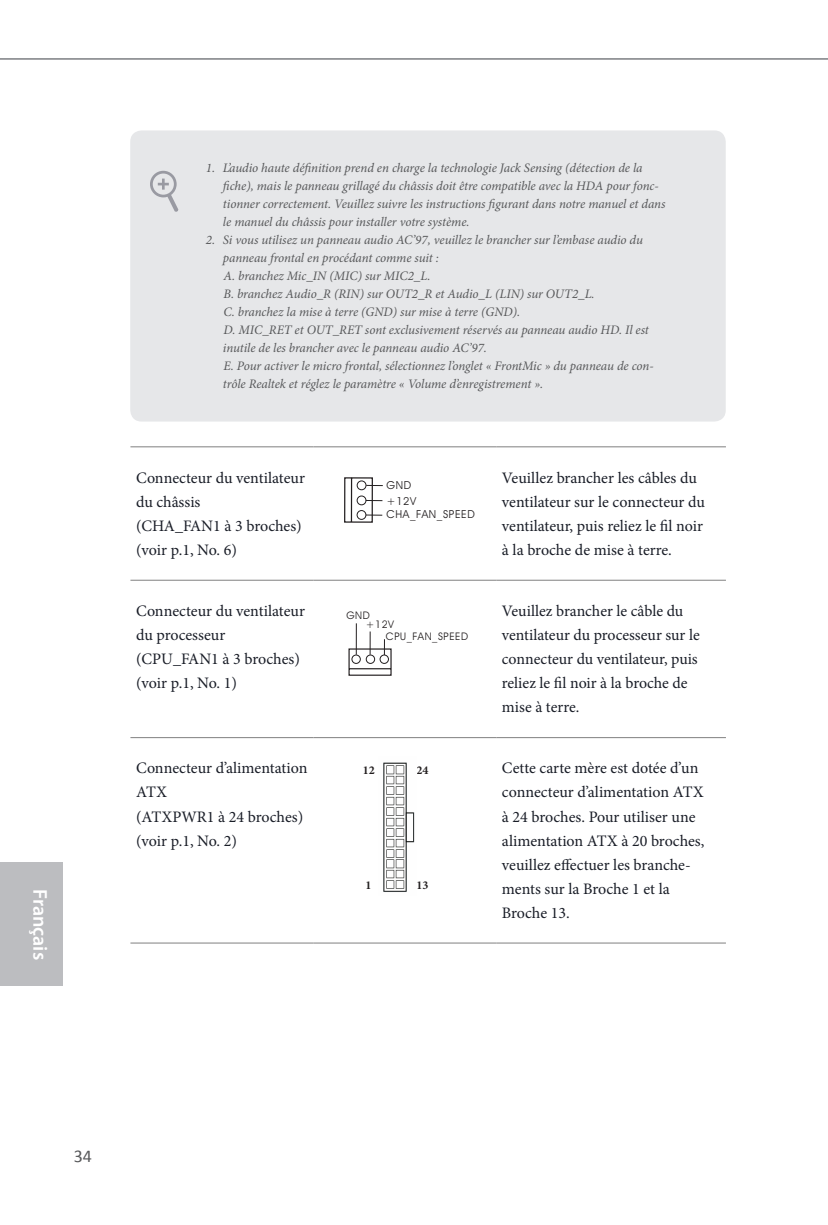
<style>
.page{position:relative;width:828px;height:1225px;background:#fff}
.page>*{position:absolute;margin:0;border:0;box-sizing:border-box;transform-origin:0 0}
.t1{font:600 20px "Myriad Pro";color:#fff}
.t2{font:18px "Calibri";color:#57585a}
.內文{font:16px/24px "Minion Pro";color:#191d27}
.note內文_List{font:italic 13px/18px "Minion Pro";letter-spacing:-.005em;color:#57585a}
.t3{font:700 12px "Minion Pro";color:#231f20}
.t4{font:11px/15.2px "Avant Garde IT Cby BT";letter-spacing:.055em;color:#231f20}
.t5{font:10.4px/9.2px "Avant Garde IT Cby BT";letter-spacing:.055em;color:#231f20}
</style>
<div class="page">
<div style="left:0;top:862px;width:63px;height:124px;background:#bcbdc0"></div>
<hr style="left:0;top:58px;width:828px;height:2px;background:#939598">
<hr style="left:313px;top:446px;width:183px;height:1px;background:#808080">
<hr style="left:496px;top:446px;width:230px;height:1px;background:#808080">
<hr style="left:313px;top:580px;width:183px;height:1px;background:#808080">
<hr style="left:496px;top:580px;width:230px;height:1px;background:#808080">
<hr style="left:313px;top:737px;width:183px;height:1px;background:#808080">
<hr style="left:496px;top:737px;width:230px;height:1px;background:#808080">
<hr style="left:313px;top:942px;width:183px;height:1px;background:#808080">
<hr style="left:496px;top:942px;width:230px;height:1px;background:#808080">
<hr style="left:130px;top:446px;width:183px;height:1px;background:#808080">
<hr style="left:130px;top:580px;width:183px;height:1px;background:#808080">
<hr style="left:130px;top:737px;width:183px;height:1px;background:#808080">
<hr style="left:130px;top:942px;width:183px;height:1px;background:#808080">
<img style="left:383px;top:762px;width:32px;height:130px">
<div style="left:130px;top:130px;width:595px;height:291px;background:#e6e7e9;border-radius:11px"></div>
<svg style="left:150px;top:171px;width:28px;height:41px"></svg>
<svg style="left:348px;top:631px;width:44px;height:45px"></svg>
<hr style="left:356px;top:623px;width:1px;height:31px;background:#231f20">
<svg style="left:344px;top:477px;width:39px;height:46px"></svg>
<h1 class="t1" style="left:53px;top:889px;width:72px;rotate:90deg">Français</h1>
<p class="note內文_List" style="left:223px;top:159px;width:444px;text-indent:-17px">1. L’audio haute définition prend en charge la technologie Jack Sensing (détection de la fiche), mais le panneau grillagé du châssis doit être compatible avec la HDA pour fonc&shy;tionner correctement. Veuillez suivre les instructions figurant dans notre manuel et dans le manuel du châssis pour installer votre système.</p>
<p class="note內文_List" style="left:223px;top:231px;width:421px;text-indent:-17px">2. Si vous utilisez un panneau audio AC’97, veuillez le brancher sur l’embase audio du panneau frontal en procédant comme suit :</p>
<p class="note內文_List" style="left:224px;top:267px;width:208px">A. branchez Mic_IN (MIC) sur MIC2_L.</p>
<p class="note內文_List" style="left:224px;top:285px;width:372px">B. branchez Audio_R (RIN) sur OUT2_R et Audio_L (LIN) sur OUT2_L.</p>
<p class="note內文_List" style="left:224px;top:303px;width:298px">C. branchez la mise à terre (GND) sur mise à terre (GND).</p>
<p class="note內文_List" style="left:223px;top:321px;width:427px">D. MIC_RET et OUT_RET sont exclusivement réservés au panneau audio HD. Il est inutile de les brancher avec le panneau audio AC’97.</p>
<p class="note內文_List" style="left:223px;top:357px;width:432px">E. Pour activer le micro frontal, sélectionnez l’onglet « FrontMic » du panneau de con&shy;trôle Realtek et réglez le paramètre « Volume d’enregistrement ».</p>
<p class="內文" style="left:136px;top:466px;width:170px">Connecteur du ventilateur du châssis</p>
<p class="內文" style="left:136px;top:514px;width:167px">(CHA_FAN1 à 3 broches)</p>
<p class="內文" style="left:136px;top:538px;width:102px">(voir p.1, No. 6)</p>
<p class="內文" style="left:136px;top:599px;width:170px">Connecteur du ventilateur du processeur</p>
<p class="內文" style="left:136px;top:647px;width:165px">(CPU_FAN1 à 3 broches)</p>
<p class="內文" style="left:136px;top:671px;width:102px">(voir p.1, No. 1)</p>
<p class="內文" style="left:136px;top:756px;width:173px">Connecteur d’alimentation<br>ATX</p>
<p class="內文" style="left:136px;top:804px;width:169px">(ATXPWR1 à 24 broches)</p>
<p class="內文" style="left:136px;top:828px;width:102px">(voir p.1, No. 2)</p>
<p class="t4" style="left:386px;top:479px;width:31px">GND +12V</p>
<p class="t4" style="left:386px;top:507px;width:90px">CHA_FAN_SPEED</p>
<p class="t5" style="left:366px;top:612px;width:30px;text-indent:-19px">GND +12V</p>
<p class="t5" style="left:386px;top:632px;width:84px">CPU_FAN_SPEED</p>
<p class="t3" style="left:363px;top:761px;width:13px">12</p>
<p class="t3" style="left:416px;top:761px;width:13px">24</p>
<p class="t3" style="left:365px;top:877px;width:7px">1</p>
<p class="t3" style="left:416px;top:877px;width:13px">13</p>
<p class="內文" style="left:502px;top:466px;width:204px">Veuillez brancher les câbles du ventilateur sur le connecteur du ventilateur, puis reliez le fil noir à la broche de mise à terre.</p>
<p class="內文" style="left:502px;top:599px;width:199px">Veuillez brancher le câble du ventilateur du processeur sur le connecteur du ventilateur, puis reliez le fil noir à la broche de mise à terre.</p>
<p class="內文" style="left:502px;top:756px;width:204px">Cette carte mère est dotée d’un connecteur d’alimentation ATX à 24 broches. Pour utiliser une alimentation ATX à 20 broches, veuillez effectuer les branche&shy;ments sur la Broche 1 et la<br>Broche 13.</p>
<h2 class="t2" style="left:74px;top:1144px;width:20px">34</h2>
</div>
